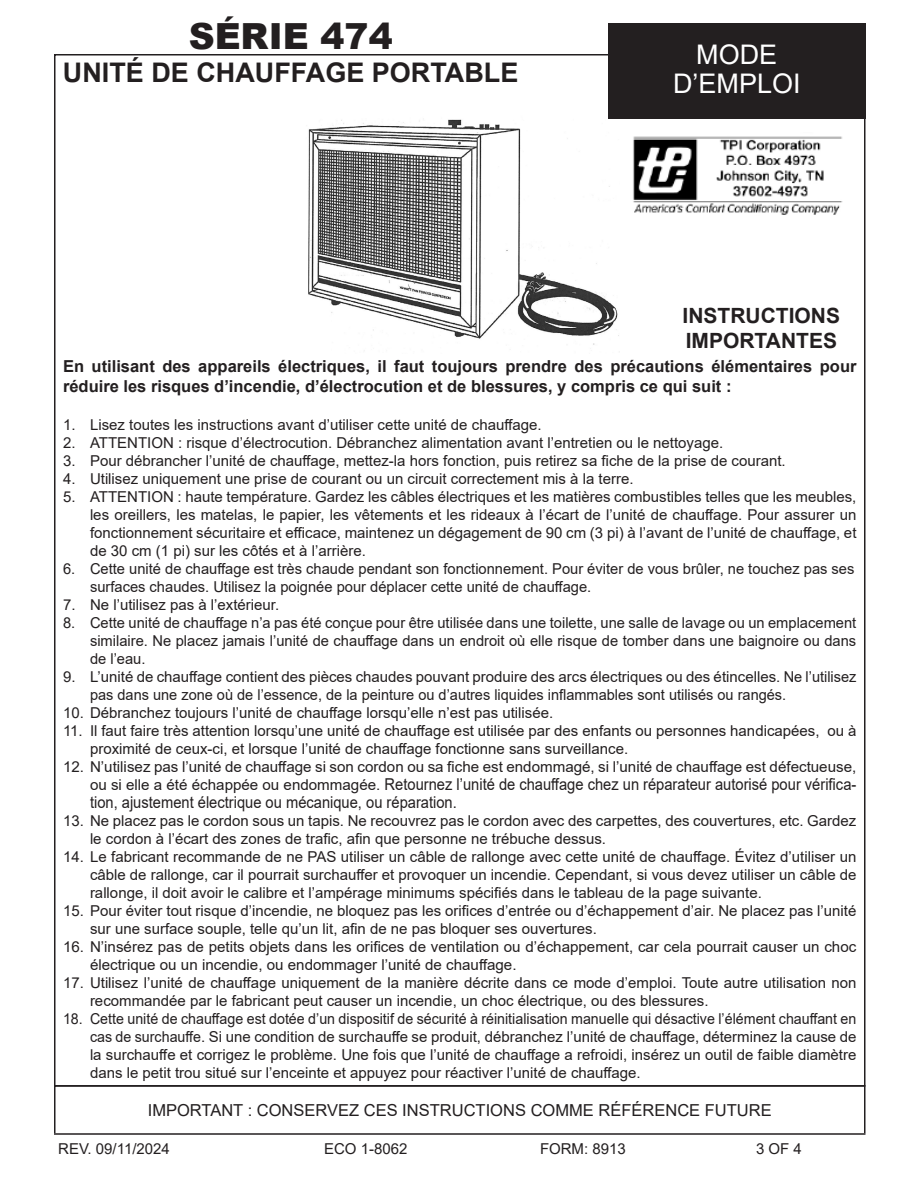
<style>
.page{position:relative;width:918px;height:1188px;background:#fff}
.page>*{position:absolute;margin:0;border:0;box-sizing:border-box;transform-origin:0 0}
.t1{font:900 36px "Arial";color:#231f20}
.t2{font:700 27px "Arial";color:#231f20}
.t3{font:27px "Arial";color:#fff}
.t4{font:700 21px "Arial";color:#231f20}
.t5{font:700 16.5px/19.8px "Arial";color:#231f20}
.t6{font:16.5px "Arial";color:#231f20}
.t7{font:16.35px/18px "Arial";color:#231f20;scale:.9 1}
.t8{font:15px/18px "Arial";color:#231f20}
.t9{font:15px/18px "Arial";color:#231f20;text-align:justify;scale:.95 1}
.s1{font-size:15px}
</style>
<div class="page">
<img style="left:308px;top:119px;width:311px;height:226px">
<div style="left:54px;top:1085px;width:812px;height:49px;border:2px solid #231f20"></div>
<img style="left:633px;top:136px;width:210px;height:79px">
<div style="left:608px;top:24px;width:258px;height:95px;background:#231f20"></div>
<hr style="left:54px;top:1133px;width:812px;height:2px;background:#231f20">
<p class="t1" style="left:189px;top:11px;width:206px">SÉRIE 474</p>
<p class="t2" style="left:63px;top:53px;width:457px">UNITÉ DE CHAUFFAGE PORTABLE</p>
<p class="t3" style="left:696px;top:36px;width:82px">MODE</p>
<p class="t3" style="left:673px;top:65px;width:129px">D’EMPLOI</p>
<p class="t4" style="left:683px;top:301px;width:159px">INSTRUCTIONS</p>
<p class="t4" style="left:686px;top:326px;width:153px">IMPORTANTES</p>
<p class="t5" style="left:63px;top:357px;width:795px">En utilisant des appareils électriques, il faut toujours prendre des précautions élémentaires pour réduire les risques d’incendie, d’électrocution et de blessures, y compris ce qui suit :</p>
<p class="t8" style="left:63px;top:415px;width:480px">1. Lisez toutes les instructions avant d’utiliser cette unité de chauffage.</p>
<p class="t8" style="left:63px;top:433px;width:662px">2. ATTENTION : risque d’électrocution. Débranchez alimentation avant l’entretien ou le nettoyage.</p>
<p class="t8" style="left:63px;top:451px;width:724px">3. Pour débrancher l’unité de chauffage, mettez-la hors fonction, puis retirez sa fiche de la prise de courant.</p>
<p class="t8" style="left:63px;top:469px;width:572px">4. Utilisez uniquement une prise de courant ou un circuit correctement mis à la terre.</p>
<p class="t8" style="left:90px;top:487px;width:768px;text-align:justify;text-indent:-27px">5. ATTENTION : haute température. Gardez les câbles électriques et les matières combustibles telles que les meubles, les oreillers, les matelas, le papier, les vêtements et les rideaux à l’écart de l’unité de chauffage. Pour assurer un fonctionnement sécuritaire et efficace, maintenez un dégagement de 90 cm (3 pi) à l’avant de l’unité de chauffage, et de 30 cm (1 pi) sur les côtés et à l’arrière.</p>
<p class="t8" style="left:90px;top:559px;width:766px;text-indent:-27px">6. Cette unité de chauffage est très chaude pendant son fonctionnement. Pour éviter de vous brûler, ne touchez pas ses surfaces chaudes. Utilisez la poignée pour déplacer cette unité de chauffage.</p>
<p class="t8" style="left:63px;top:595px;width:218px">7. Ne l’utilisez pas à l’extérieur.</p>
<p class="t8" style="left:90px;top:613px;width:768px;text-align:justify;text-indent:-27px">8. Cette unité de chauffage n’a pas été conçue pour être utilisée dans une toilette, une salle de lavage ou un emplacement similaire. Ne placez jamais l’unité de chauffage dans un endroit où elle risque de tomber dans une baignoire ou dans de l’eau.</p>
<p class="t8" style="left:90px;top:667px;width:768px;text-indent:-27px">9. L’unité de chauffage contient des pièces chaudes pouvant produire des arcs électriques ou des étincelles. Ne l’utilisez pas dans une zone où de l’essence, de la peinture ou d’autres liquides inflammables sont utilisés ou rangés.</p>
<p class="t8" style="left:63px;top:703px;width:492px">10. Débranchez toujours l’unité de chauffage lorsqu’elle n’est pas utilisée.</p>
<p class="t8" style="left:90px;top:721px;width:768px;text-indent:-27px">11. Il faut faire très attention lorsqu’une unité de chauffage est utilisée par des enfants ou personnes handicapées, ou à proximité de ceux-ci, et lorsque l’unité de chauffage fonctionne sans surveillance.</p>
<p class="t8" style="left:63px;top:757px;width:795px">12. N’utilisez pas l’unité de chauffage si son cordon ou sa fiche est endommagé, si l’unité de chauffage est défectueuse,</p>
<p class="t7" style="left:90px;top:775px;width:853px"><span class="s1">ou si elle a été échappée ou endommagée.</span> Retournez l’unité de chauffage chez un réparateur autorisé pour vérifica&shy;tion, ajustement électrique ou mécanique, ou réparation.</p>
<p class="t8" style="left:90px;top:811px;width:768px;text-indent:-27px">13. Ne placez pas le cordon sous un tapis. Ne recouvrez pas le cordon avec des carpettes, des couvertures, etc. Gardez le cordon à l’écart des zones de trafic, afin que personne ne trébuche dessus.</p>
<p class="t8" style="left:90px;top:847px;width:768px;text-align:justify;text-indent:-27px">14. Le fabricant recommande de ne PAS utiliser un câble de rallonge avec cette unité de chauffage. Évitez d’utiliser un câble de rallonge, car il pourrait surchauffer et provoquer un incendie. Cependant, si vous devez utiliser un câble de rallonge, il doit avoir le calibre et l’ampérage minimums spécifiés dans le tableau de la page suivante.</p>
<p class="t8" style="left:90px;top:901px;width:768px;text-indent:-27px">15. Pour éviter tout risque d’incendie, ne bloquez pas les orifices d’entrée ou d’échappement d’air. Ne placez pas l’unité sur une surface souple, telle qu’un lit, afin de ne pas bloquer ses ouvertures.</p>
<p class="t8" style="left:90px;top:937px;width:768px;text-indent:-27px">16. N’insérez pas de petits objets dans les orifices de ventilation ou d’échappement, car cela pourrait causer un choc électrique ou un incendie, ou endommager l’unité de chauffage.</p>
<p class="t8" style="left:90px;top:973px;width:768px;text-indent:-27px">17. Utilisez l’unité de chauffage uniquement de la manière décrite dans ce mode d’emploi. Toute autre utilisation non recommandée par le fabricant peut causer un incendie, un choc électrique, ou des blessures.</p>
<p class="t9" style="left:90px;top:1009px;width:808px;text-indent:-27px">18. Cette unité de chauffage est dotée d’un dispositif de sécurité à réinitialisation manuelle qui désactive l’élément chauffant en cas de surchauffe. Si une condition de surchauffe se produit, débranchez l’unité de chauffage, déterminez la cause de la surchauffe et corrigez le problème. Une fois que l’unité de chauffage a refroidi, insérez un outil de faible diamètre dans le petit trou situé sur l’enceinte et appuyez pour réactiver l’unité de chauffage.</p>
<p class="t6" style="left:148px;top:1098px;width:625px">IMPORTANT : CONSERVEZ CES INSTRUCTIONS COMME RÉFÉRENCE FUTURE</p>
<p class="t8" style="left:58px;top:1140px;width:113px">REV. 09/11/2024</p>
<p class="t8" style="left:324px;top:1140px;width:85px">ECO 1-8062</p>
<p class="t8" style="left:540px;top:1140px;width:87px">FORM: 8913</p>
<p class="t8" style="left:756px;top:1140px;width:47px">3 OF 4</p>
</div>
